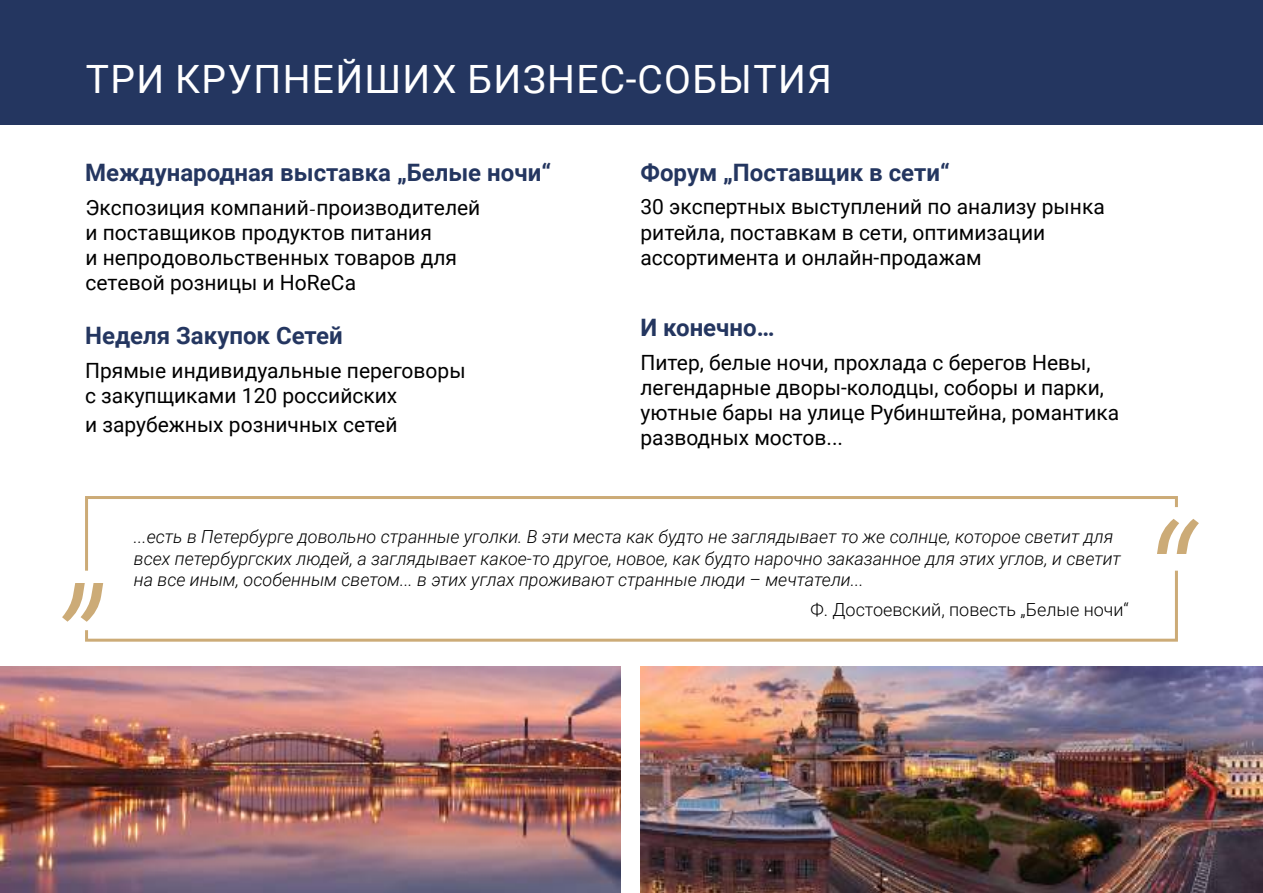
<style>
.page{position:relative;width:1263px;height:893px;background:#fff}
.page>*{position:absolute;margin:0;border:0;box-sizing:border-box;transform-origin:0 0}
.t1{font:39px "Roboto";letter-spacing:.035em;color:#fff}
.t2{font:700 24px "Roboto";color:#243660}
.t3{font:21px/25.2px "Roboto";color:#000}
.t4{font:italic 300 18px/21.6px "Roboto";color:#000}
.t5{font:300 18px "Roboto";color:#000}
.s1{font-family:"Minion Pro"}
</style>
<div class="page">
<div style="left:0;top:0;width:1263px;height:124px;background:#243660"></div>
<svg style="left:62px;top:583px;width:22px;height:39px"></svg>
<svg style="left:1179px;top:519px;width:20px;height:35px"></svg>
<img style="left:0;top:666px;width:621px;height:227px">
<svg style="left:84px;top:574px;width:1094px;height:68px"></svg>
<svg style="left:85px;top:496px;width:1094px;height:78px"></svg>
<img style="left:640px;top:666px;width:623px;height:227px">
<h1 class="t1" style="left:86px;top:52px;width:748px">ТРИ КРУПНЕЙШИХ БИЗНЕС-СОБЫТИЯ</h1>
<p class="t2" style="left:85px;top:155px;width:467px">Международная выставка „Белые ночи“</p>
<p class="t3" style="left:85px;top:194px;width:396px">Экспозиция компаний<span class="s1">-</span>производителей и поставщиков продуктов питания<br>и непродовольственных товаров для сетевой розницы и HoReCa</p>
<p class="t2" style="left:85px;top:319px;width:259px">Неделя Закупок Сетей</p>
<p class="t3" style="left:85px;top:357px;width:382px">Прямые индивидуальные переговоры с закупщиками 120 российских</p>
<p class="t3" style="left:85px;top:411px;width:314px">и зарубежных розничных сетей</p>
<p class="t2" style="left:640px;top:155px;width:311px">Форум „Поставщик в сети“</p>
<p class="t3" style="left:640px;top:193px;width:466px">30 экспертных выступлений по анализу рынка ритейла, поставкам в сети, оптимизации ассортимента и онлайн-продажам</p>
<p class="t2" style="left:640px;top:311px;width:136px">И конечно…</p>
<p class="t3" style="left:640px;top:349px;width:480px">Питер, белые ночи, прохлада с берегов Невы, легендарные дворы-колодцы, соборы и парки, уютные бары на улице Рубинштейна, романтика разводных мостов...</p>
<p class="t4" style="left:134px;top:525px;width:988px">...есть в Петербурге довольно странные уголки. В эти места как будто не заглядывает то же солнце, которое светит для всех петербургских людей, а заглядывает какое‑то другое, новое, как будто нарочно заказанное для этих углов, и светит на все иным, особенным светом... в этих углах проживают странные люди – мечтатели...</p>
<p class="t5" style="left:810px;top:597px;width:320px">Ф. Достоевский, повесть „Белые ночи“</p>
</div>
